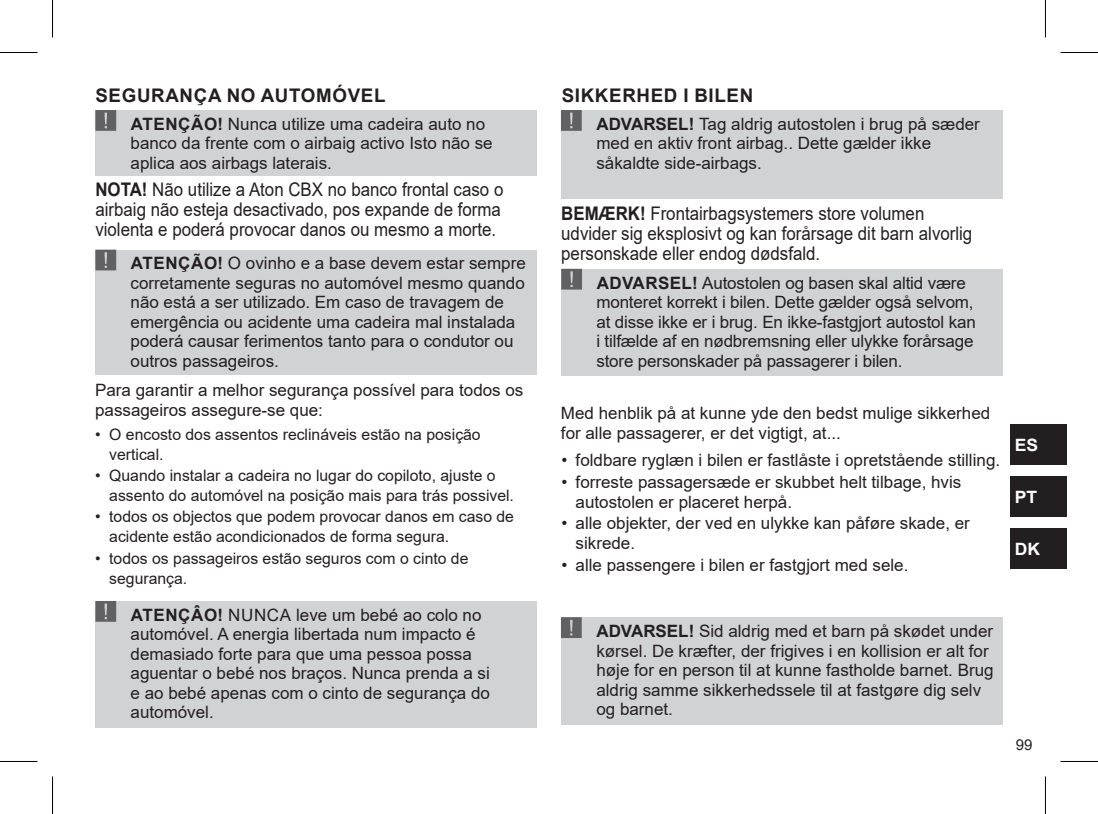
<style>
.page{position:relative;width:1098px;height:814px;background:#fff}
.page>*{position:absolute;margin:0;border:0;box-sizing:border-box;transform-origin:0 0}
.t1{font:75px "Warnung Cybex";color:#616164}
.t2{font:18.75px/20px "Arial";color:#231f20;scale:.9 1}
.t3{font:700 18.75px "Arial";letter-spacing:.035em;color:#231f20}
.t4{font:17px/19.5px "Arial";color:#231f20}
.t5{font:700 17px "Arial";color:#fff}
.t6{font:15.75px/20px "Arial";color:#231f20}
.t7{font:15px "Arial";color:#231f20}
.s1{font-weight:700}
</style>
<div class="page">
<div style="left:1009px;top:424px;width:57px;height:41px;background:#231f20"></div>
<div style="left:1009px;top:476px;width:57px;height:41px;background:#231f20"></div>
<div style="left:1009px;top:528px;width:57px;height:41px;background:#231f20"></div>
<div style="left:95px;top:110px;width:441px;height:66px;background:#d1d2d4"></div>
<div style="left:560px;top:110px;width:442px;height:88px;background:#d1d2d4"></div>
<div style="left:95px;top:250px;width:441px;height:124px;background:#d1d2d4"></div>
<div style="left:560px;top:269px;width:442px;height:107px;background:#d1d2d4"></div>
<div style="left:95px;top:601px;width:441px;height:127px;background:#d1d2d4"></div>
<div style="left:560px;top:617px;width:442px;height:108px;background:#d1d2d4"></div>
<hr style="left:0;top:52px;width:38px;height:1px;background:#000">
<hr style="left:1060px;top:52px;width:37px;height:1px;background:#000">
<hr style="left:0;top:761px;width:38px;height:1px;background:#000">
<hr style="left:1060px;top:761px;width:37px;height:1px;background:#000">
<hr style="left:52px;top:0;width:1px;height:38px;background:#000">
<hr style="left:52px;top:776px;width:1px;height:38px;background:#000">
<hr style="left:1044px;top:0;width:1px;height:38px;background:#000">
<hr style="left:1044px;top:776px;width:1px;height:38px;background:#000">
<p class="t3" style="left:95px;top:82px;width:291px">SEGURANÇA NO AUTOMÓVEL</p>
<p class="t3" style="left:561px;top:82px;width:193px">SIKKERHED I BILEN</p>
<h1 class="t1" style="left:95px;top:73px;width:22px">!</h1>
<p class="t4" style="left:130px;top:114px;width:363px"><span class="s1">ATENÇÃO!</span> Nunca utilize uma cadeira auto no banco da frente com o airbaig activo Isto não se aplica aos airbags laterais.</p>
<h1 class="t1" style="left:560px;top:73px;width:22px">!</h1>
<p class="t4" style="left:596px;top:114px;width:385px"><span class="s1">ADVARSEL!</span> Tag aldrig autostolen i brug på sæder med en aktiv front airbag.. Dette gælder ikke såkaldte side-airbags.</p>
<p class="t2" style="left:95px;top:179px;width:454px"><span class="s1">NOTA!</span> Não utilize a Aton CBX no banco frontal caso o airbaig não esteja desactivado, pos expande de forma violenta e poderá provocar danos ou mesmo a morte.</p>
<h1 class="t1" style="left:95px;top:212px;width:22px">!</h1>
<p class="t4" style="left:130px;top:253px;width:396px"><span class="s1">ATENÇÃO!</span> O ovinho e a base devem estar sempre corretamente seguras no automóvel mesmo quando não está a ser utilizado. Em caso de travagem de emergência ou acidente uma cadeira mal instalada poderá causar ferimentos tanto para o condutor ou outros passageiros.</p>
<p class="t4" style="left:95px;top:380px;width:430px">Para garantir a melhor segurança possível para todos os passageiros assegure-se que:</p>
<p class="t6" style="left:109px;top:424px;width:373px;text-indent:-14px">• O encosto dos assentos reclináveis estão na posição vertical.</p>
<p class="t6" style="left:109px;top:465px;width:406px;text-indent:-14px">• Quando instalar a cadeira no lugar do copiloto, ajuste o assento do automóvel na posição mais para trás possivel.</p>
<p class="t6" style="left:109px;top:507px;width:406px;text-indent:-14px">• todos os objectos que podem provocar danos em caso de acidente estão acondicionados de forma segura.</p>
<p class="t6" style="left:109px;top:548px;width:360px;text-indent:-14px">• todos os passageiros estão seguros com o cinto de segurança.</p>
<p class="t2" style="left:561px;top:204px;width:458px"><span class="s1">BEMÆRK!</span> Frontairbagsystemers store volumen udvider sig eksplosivt og kan forårsage dit barn alvorlig personskade eller endog dødsfald.</p>
<h1 class="t1" style="left:561px;top:231px;width:22px">!</h1>
<p class="t4" style="left:596px;top:273px;width:381px"><span class="s1">ADVARSEL!</span> Autostolen og basen skal altid være monteret korrekt i bilen. Dette gælder også selvom, at disse ikke er i brug. En ikke-fastgjort autostol kan i tilfælde af en nødbremsning eller ulykke forårsage store personskader på passagerer i bilen.</p>
<p class="t4" style="left:560px;top:403px;width:430px">Med henblik på at kunne yde den bedst mulige sikkerhed for alle passagerer, er det vigtigt, at...</p>
<p class="t4" style="left:561px;top:450px;width:440px">• foldbare ryglæn i bilen er fastlåste i opretstående stilling.</p>
<p class="t4" style="left:575px;top:471px;width:387px;text-indent:-14px">• forreste passagersæde er skubbet helt tilbage, hvis autostolen er placeret herpå.</p>
<p class="t4" style="left:575px;top:513px;width:396px;text-indent:-14px">• alle objekter, der ved en ulykke kan påføre skade, er sikrede.</p>
<p class="t4" style="left:561px;top:555px;width:348px">• alle passengere i bilen er fastgjort med sele.</p>
<h1 class="t1" style="left:95px;top:563px;width:22px">!</h1>
<p class="t4" style="left:130px;top:605px;width:361px"><span class="s1">ATENÇÂO!</span> NUNCA leve um bebé ao colo no automóvel. A energia libertada num impacto é demasiado forte para que uma pessoa possa aguentar o bebé nos braços. Nunca prenda a si e ao bebé apenas com o cinto de segurança do automóvel.</p>
<h1 class="t1" style="left:560px;top:579px;width:22px">!</h1>
<p class="t4" style="left:596px;top:621px;width:398px"><span class="s1">ADVARSEL!</span> Sid aldrig med et barn på skødet under kørsel. De kræfter, der frigives i en kollision er alt for høje for en person til at kunne fastholde barnet. Brug aldrig samme sikkerhedssele til at fastgøre dig selv og barnet.</p>
<p class="t5" style="left:1014px;top:433px;width:25px">ES</p>
<p class="t5" style="left:1014px;top:485px;width:24px">PT</p>
<p class="t5" style="left:1014px;top:537px;width:27px">DK</p>
<p class="t7" style="left:1015px;top:734px;width:18px">99</p>
</div>
